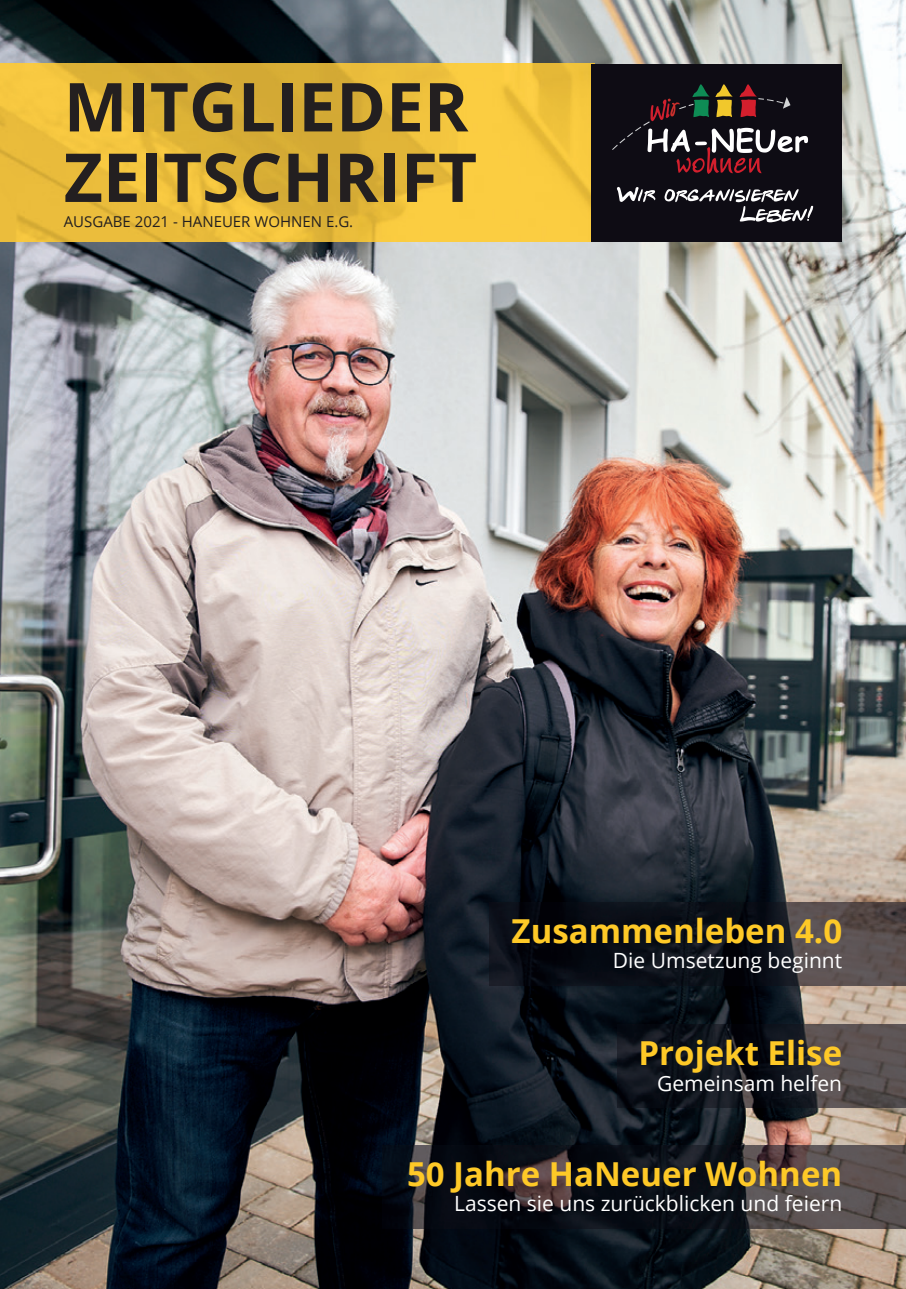
<style>
.page{position:relative;width:906px;height:1289px;background:#fff}
.page>*{position:absolute;margin:0;border:0;box-sizing:border-box;transform-origin:0 0}
.t1{font:700 67.5px/70.5px "Open Sans";color:#231f20}
.t2{font:700 33px "Open Sans";color:#fec927}
.t3{font:21px "Open Sans";color:#fff}
.t4{font:15px "Open Sans";color:#231f20}
</style>
<div class="page">
<img style="left:0;top:0;width:906px;height:1288px">
<img style="left:383px;top:1145px;width:523px;height:83px">
<img style="left:489px;top:902px;width:417px;height:83px">
<img style="left:618px;top:1024px;width:288px;height:83px">
<img style="left:0;top:64px;width:591px;height:177px">
<div style="left:591px;top:64px;width:251px;height:177px;background:#0e0c14"></div>
<svg style="left:617px;top:187px;width:38px;height:15px"></svg>
<svg style="left:664px;top:189px;width:149px;height:33px"></svg>
<svg style="left:612px;top:84px;width:196px;height:90px"></svg>
<h1 class="t1" style="left:64px;top:70px;width:415px">MITGLIEDER<br>ZEITSCHRIFT</h1>
<p class="t4" style="left:64px;top:212px;width:291px">AUSGABE 2021 - HANEUER WOHNEN E.G.</p>
<h2 class="t2" style="left:511px;top:907px;width:332px">Zusammenleben 4.0</h2>
<p class="t3" style="left:613px;top:946px;width:231px">Die Umsetzung beginnt</p>
<h2 class="t2" style="left:638px;top:1030px;width:205px">Projekt Elise</h2>
<p class="t3" style="left:657px;top:1068px;width:187px">Gemeinsam helfen</p>
<h2 class="t2" style="left:407px;top:1150px;width:437px">50 Jahre HaNeuer Wohnen</h2>
<p class="t3" style="left:454px;top:1188px;width:390px">Lassen sie uns zurückblicken und feiern</p>
</div>
